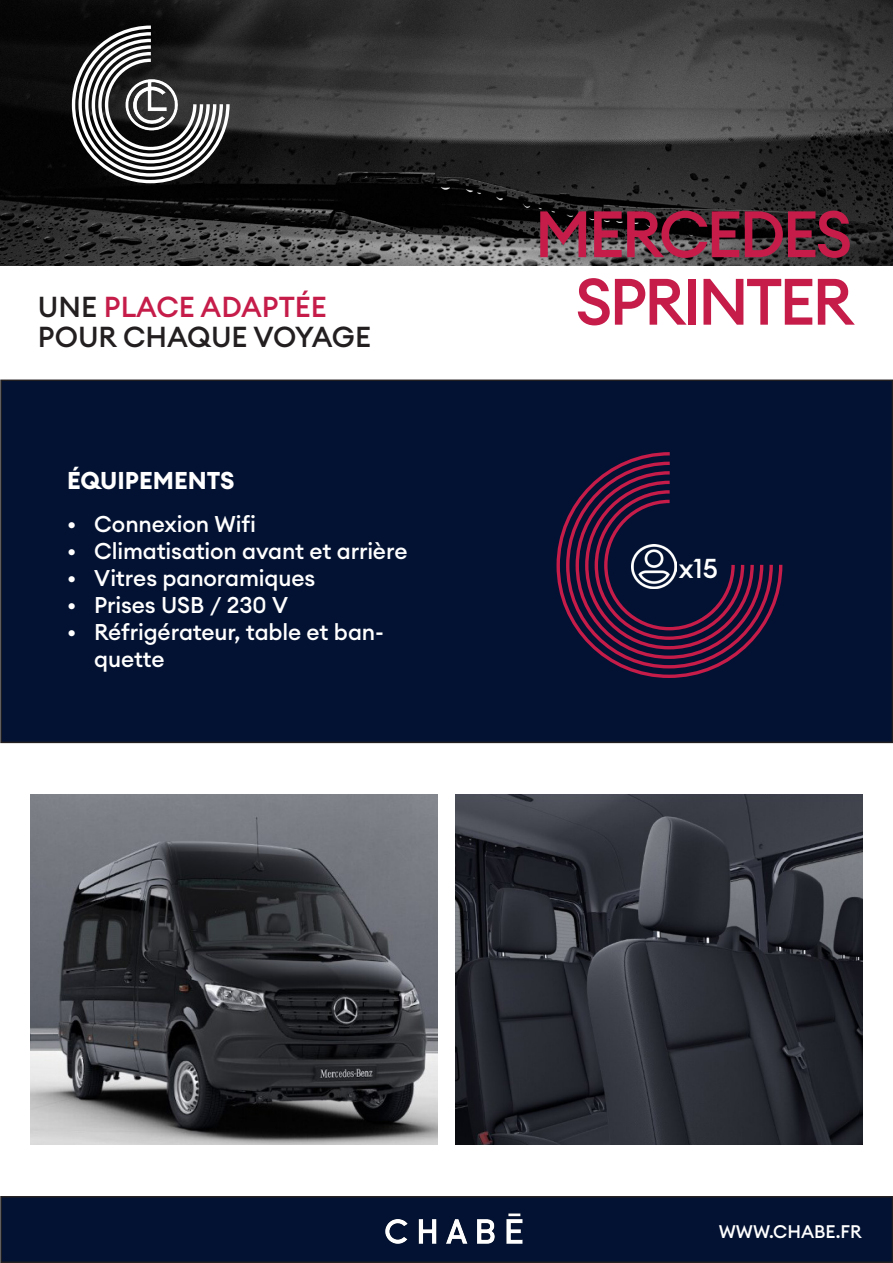
<style>
.page{position:relative;width:893px;height:1263px;background:#fff}
.page>*{position:absolute;margin:0;border:0;box-sizing:border-box;transform-origin:0 0}
.t1{font:500 64.5px "Euclid Circular A";letter-spacing:-.05em;color:#c51c4a}
.t2{font:500 28.5px "Euclid Circular A";color:#231f20}
.t3{font:500 28.5px "Euclid Circular A";color:#c51c4a}
.t4{font:500 27px "Euclid Circular A";color:#fff}
.t5{font:700 24px "Euclid Circular A";color:#fff}
.t6{font:500 22.5px/27px "Euclid Circular A";letter-spacing:-.005em;color:#fff}
.t7{font:500 18px "Euclid Circular A";color:#fff}
.s1{color:#231f20}
</style>
<div class="page">
<img style="left:0;top:0;width:893px;height:266px">
<svg style="left:70px;top:24px;width:161px;height:161px"></svg>
<div style="left:1px;top:380px;width:891px;height:362px;background:#031232"></div>
<div style="left:0;top:379px;width:893px;height:364px;border:2px solid #231f20"></div>
<div style="left:1px;top:1197px;width:891px;height:65px;background:#031232"></div>
<div style="left:0;top:1196px;width:893px;height:67px;border:2px solid #231f20"></div>
<img style="left:385px;top:1213px;width:138px;height:31px">
<svg style="left:558px;top:452px;width:225px;height:226px"></svg>
<img style="left:631px;top:545px;width:45px;height:44px">
<img style="left:30px;top:794px;width:407px;height:351px">
<img style="left:455px;top:794px;width:408px;height:351px">
<p class="t3" style="left:38px;top:288px;width:290px"><span class="s1">UNE</span> PLACE ADAPTÉE</p>
<p class="t2" style="left:38px;top:318px;width:335px">POUR CHAQUE VOYAGE</p>
<p class="t5" style="left:67px;top:465px;width:169px">ÉQUIPEMENTS</p>
<p class="t6" style="left:67px;top:511px;width:190px">• Connexion Wifi</p>
<p class="t6" style="left:67px;top:538px;width:342px">• Climatisation avant et arrière</p>
<p class="t6" style="left:67px;top:565px;width:250px">• Vitres panoramiques</p>
<p class="t6" style="left:67px;top:592px;width:222px">• Prises USB / 230 V</p>
<p class="t6" style="left:94px;top:619px;width:291px;text-indent:-27px">• Réfrigérateur, table et ban&shy;quette</p>
<p class="t1" style="left:535px;top:193px;width:319px">MERCEDES</p>
<p class="t1" style="left:575px;top:260px;width:280px">SPRINTER</p>
<p class="t4" style="left:679px;top:551px;width:41px">x15</p>
<p class="t7" style="left:719px;top:1219px;width:145px">WWW.CHABE.FR</p>
</div>
